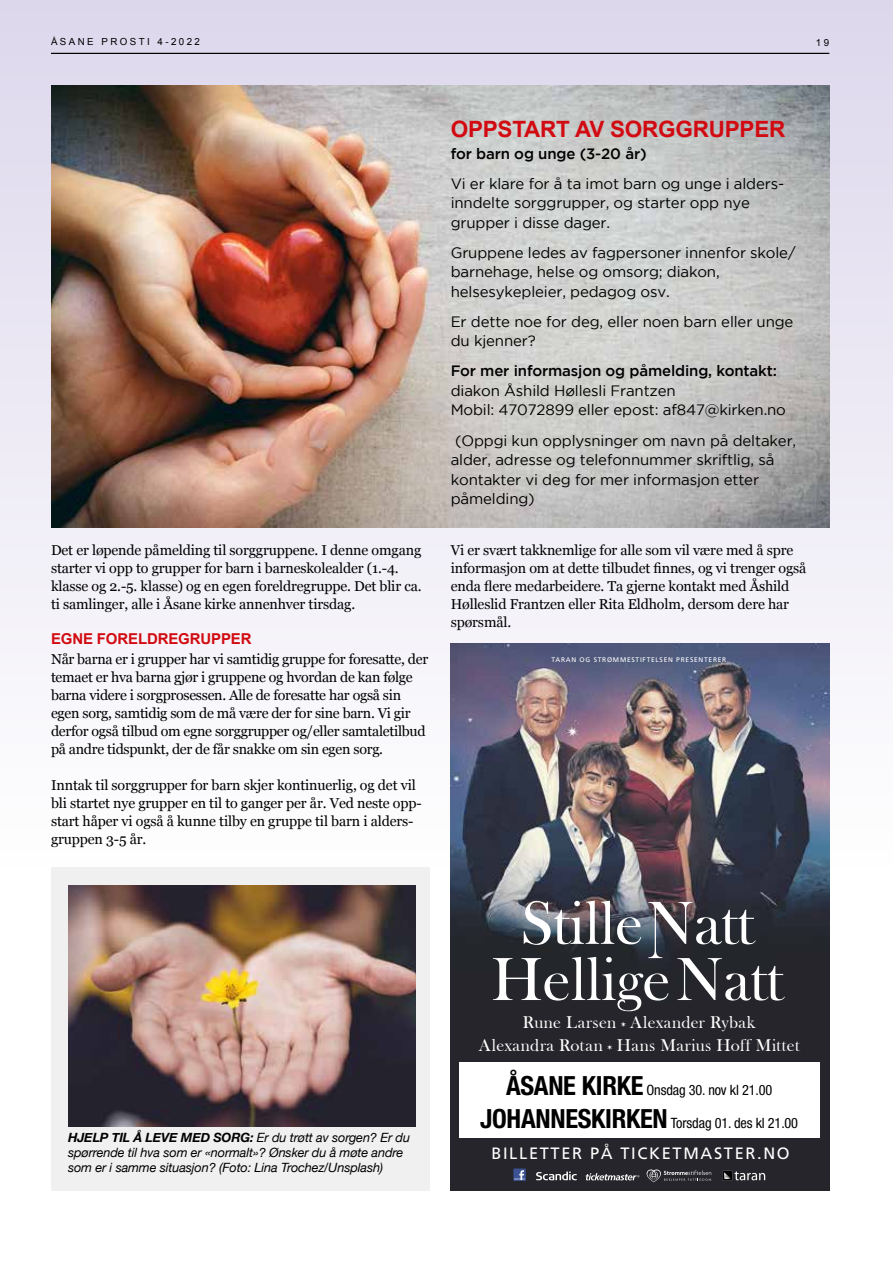
<style>
.page{position:relative;width:893px;height:1263px;background:#fff}
.page>*{position:absolute;margin:0;border:0;box-sizing:border-box;transform-origin:0 0}
.t1{font:700 22.5px "Arial";letter-spacing:-.01em;color:#d20a11}
.t2{font:17.55px "Bask Old Face";letter-spacing:.02em;color:#fff}
.t3{font:16.5px "Frutiger";letter-spacing:.1em;color:#fff}
.t4{font:15px/19.5px "Gotham";letter-spacing:-.01em;color:#000}
.t5{font:500 15px "Gotham";letter-spacing:-.01em;color:#000}
.t6{font:700 15px "Arial";letter-spacing:-.01em;color:#d20a11}
.t7{font:14.25px/18px "Georgia";letter-spacing:-.01em;color:#000}
.t8{font:condensed 14.25px "Helvetica Neue";letter-spacing:-.01em;color:#000}
.t9{font:italic 12.75px/15px "Helvetica Neue";letter-spacing:-.01em;color:#000}
.t10{font:9.75px "Arial";letter-spacing:.25em;color:#000}
.t11{font:6.75px "Frutiger";letter-spacing:.11em;color:#fff}
.s1{font-weight:700}
.s2{font-weight:700;font-size:26.4px}
</style>
<div class="page">
<div style="left:0;top:0;width:893px;height:867px;background:linear-gradient(to bottom,#ddd7ec,#fefefe)"></div>
<img style="left:51px;top:85px;width:778px;height:442px">
<div style="left:51px;top:867px;width:378px;height:324px;background:#f0f0f0"></div>
<img style="left:68px;top:886px;width:348px;height:241px">
<img style="left:451px;top:643px;width:378px;height:548px">
<div style="left:459px;top:1062px;width:360px;height:76px;background:#fff"></div>
<svg style="left:722px;top:1170px;width:43px;height:11px"></svg>
<svg style="left:586px;top:1173px;width:53px;height:7px"></svg>
<svg style="left:647px;top:1169px;width:64px;height:13px"></svg>
<svg style="left:536px;top:1171px;width:41px;height:9px"></svg>
<div style="left:513px;top:1168px;width:13px;height:13px;background:#3d5293"></div>
<svg style="left:514px;top:1170px;width:11px;height:10px"></svg>
<svg style="left:493px;top:901px;width:292px;height:110px"></svg>
<hr style="left:51px;top:53px;width:778px;height:1px;background:#000">
<svg style="left:621px;top:1021px;width:5px;height:6px"></svg>
<svg style="left:607px;top:1044px;width:5px;height:6px"></svg>
<p class="t10" style="left:51px;top:36px;width:150px">ÅSANE PROSTI 4-2022</p>
<p class="t10" style="left:816px;top:36px;width:15px">19</p>
<p class="t7" style="left:51px;top:541px;width:372px">Det er løpende påmelding til sorggruppene. I denne omgang starter vi opp to grupper for barn i barneskolealder (1.-4. klasse og 2.-5. klasse) og en egen foreldregruppe. Det blir ca. ti samlinger, alle i Åsane kirke annenhver tirsdag.</p>
<p class="t6" style="left:51px;top:628px;width:202px">EGNE FORELDREGRUPPER</p>
<p class="t7" style="left:51px;top:649px;width:379px">Når barna er i grupper har vi samtidig gruppe for foresatte, der temaet er hva barna gjør i gruppene og hvordan de kan følge barna videre i sorgprosessen. Alle de foresatte har også sin egen sorg, samtidig som de må være der for sine barn. Vi gir derfor også tilbud om egne sorggrupper og/eller samtaletilbud på andre tidspunkt, der de får snakke om sin egen sorg.</p>
<p class="t7" style="left:51px;top:775px;width:372px">Inntak til sorggrupper for barn skjer kontinuerlig, og det vil bli startet nye grupper en til to ganger per år. Ved neste opp&shy;start håper vi også å kunne tilby en gruppe til barn i alders&shy;gruppen 3-5 år.</p>
<h1 class="t1" style="left:451px;top:115px;width:336px">OPPSTART AV SORGGRUPPER</h1>
<p class="t5" style="left:451px;top:145px;width:197px">for barn og unge (3-20 år)</p>
<p class="t4" style="left:451px;top:174px;width:335px">Vi er klare for å ta imot barn og unge i alders&shy;inndelte sorggrupper, og starter opp nye grupper i disse dager.</p>
<p class="t4" style="left:451px;top:243px;width:346px">Gruppene ledes av fagpersoner innenfor skole/ barnehage, helse og omsorg; diakon, helsesykepleier, pedagog osv.</p>
<p class="t4" style="left:451px;top:312px;width:344px">Er dette noe for deg, eller noen barn eller unge du kjenner?</p>
<p class="t5" style="left:451px;top:363px;width:328px">For mer informasjon og påmelding, kontakt:</p>
<p class="t4" style="left:451px;top:381px;width:337px">diakon Åshild Høllesli Frantzen<br>Mobil: 47072899 eller epost: af847@kirken.no</p>
<p class="t4" style="left:451px;top:430px;width:347px">(Oppgi kun opplysninger om navn på deltaker, alder, adresse og telefonnummer skriftlig, så kontakter vi deg for mer informasjon etter påmelding)</p>
<p class="t7" style="left:451px;top:541px;width:357px">Vi er svært takknemlige for alle som vil være med å spre informasjon om at dette tilbudet finnes, og vi trenger også enda flere medarbeidere. Ta gjerne kontakt med Åshild Hølleslid Frantzen eller Rita Eldholm, dersom dere har spørsmål.</p>
<p class="t11" style="left:551px;top:656px;width:176px">TARAN OG STRØMMESTIFTELSEN PRESENTERER</p>
<p class="t9" style="left:68px;top:1131px;width:344px"><span class="s1">HJELP TIL Å LEVE MED SORG:</span> Er du trøtt av sorgen? Er du spørrende til hva som er «normalt»? Ønsker du å møte andre som er i samme situasjon? (Foto: Lina Trochez/Unsplash)</p>
<p class="t2" style="left:523px;top:1013px;width:95px">Rune Larsen</p>
<p class="t2" style="left:630px;top:1013px;width:127px">Alexander Rybak</p>
<p class="t2" style="left:479px;top:1036px;width:126px">Alexandra Rotan</p>
<p class="t2" style="left:617px;top:1036px;width:184px">Hans Marius Hoff Mittet</p>
<p class="t8" style="left:506px;top:1082px;width:268px"><span class="s2">ÅSANE KIRKE</span> Onsdag 30. nov kl 21.00</p>
<p class="t8" style="left:480px;top:1114px;width:319px"><span class="s2">JOHANNESKIRKEN</span> Torsdag 01. des kl 21.00</p>
<p class="t3" style="left:491px;top:1144px;width:300px">BILLETTER PÅ TICKETMASTER.NO</p>
</div>
